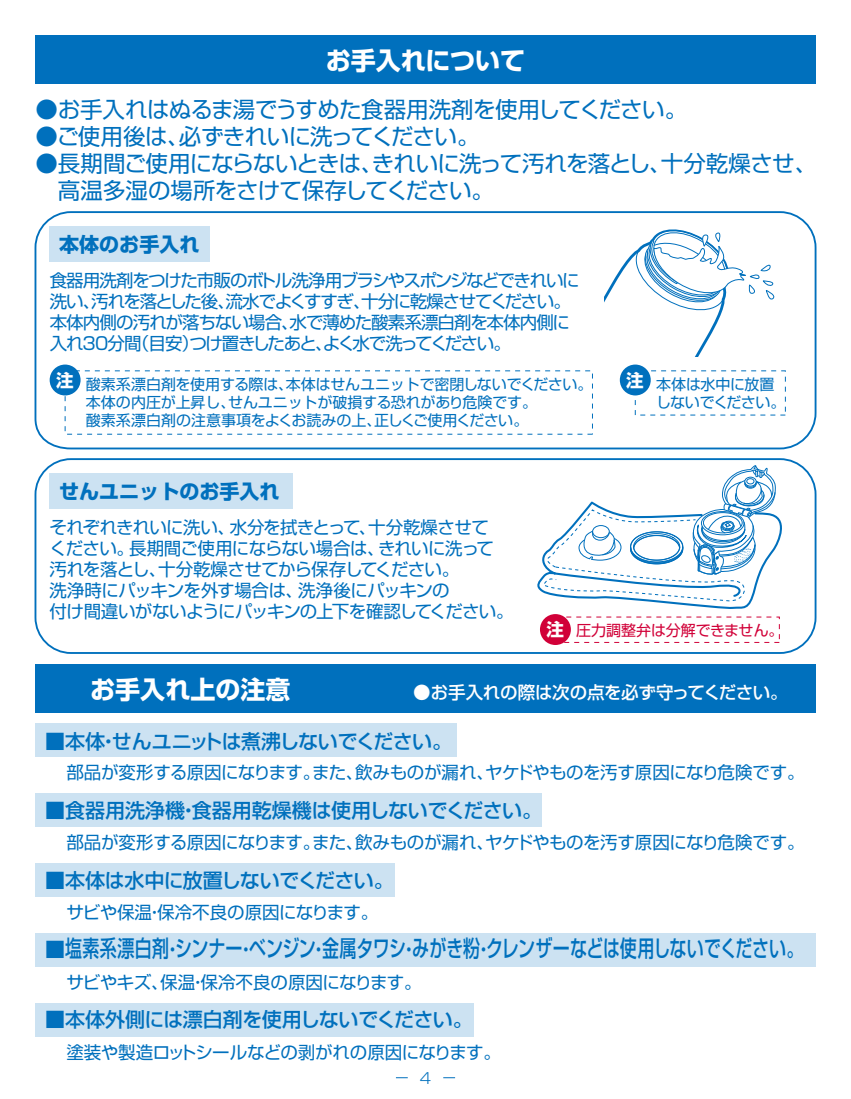
<style>
.page{position:relative;width:851px;height:1099px;background:#fff}
.page>*{position:absolute;margin:0;border:0;box-sizing:border-box;transform-origin:0 0}
.t1{font:700 25px "Shin Go Pro";color:#fff}
.t2{font:500 23px "Shin Go Pro";letter-spacing:-.005em;color:#0070bd;scale:.74 1}
.t3{font:22.5px/27px "Shin Go Pro";letter-spacing:-.03em;color:#0070bd}
.t4{font:500 20px "Shin Go Pro";letter-spacing:-.025em;color:#0070bd}
.t5{font:500 20px "Shin Go Pro";color:#0070bd}
.t6{font:700 20px "Shin Go Pro";color:#0070bd}
.t7{font:17.5px/21px "Shin Go Pro";letter-spacing:-.05em;color:#0070bd}
.t8{font:17.5px/21px "Shin Go Pro";letter-spacing:-.075em;color:#0070bd}
.t9{font:17.5px "Shin Go Pro";letter-spacing:-.02em;color:#0070bd}
.t10{font:17.5px "Shin Go Pro";letter-spacing:-.025em;color:#0070bd}
.t11{font:500 17.5px "Shin Go Pro";letter-spacing:-.02em;color:#fff}
.t12{font:17.5px "Shin Go Pro";letter-spacing:-.01em;color:#0070bd}
.t13{font:700 17.5px "Shin Go Pro";color:#fff}
.t14{font:15px/18px "Shin Go Pro";letter-spacing:-.01em;color:#0070bd}
.t15{font:15px "Shin Go Pro";letter-spacing:-.005em;color:#d10038}
.t16{font:300 15px "Shin Go Pro";color:#0070bd}
.s1{font-weight:700;font-size:17.5px;color:#fff}
.s2{font-size:20px}
</style>
<div class="page">
<div style="left:35px;top:663px;width:780px;height:49px;background:#0070bd"></div>
<div style="left:35px;top:723px;width:421px;height:33px;background:#cce2f2"></div>
<div style="left:35px;top:1002px;width:439px;height:34px;background:#cce2f2"></div>
<div style="left:35px;top:863px;width:360px;height:33px;background:#cce2f2"></div>
<div style="left:35px;top:793px;width:506px;height:33px;background:#cce2f2"></div>
<div style="left:35px;top:932px;width:780px;height:34px;background:#cce2f2"></div>
<div style="left:35px;top:458px;width:781px;height:196px;border:2px solid #0070bd;border-radius:35px"></div>
<div style="left:540px;top:614px;width:30px;height:31px;background:#d10038;border-radius:50%"></div>
<div style="left:50px;top:473px;width:242px;height:35px;background:#cce2f2"></div>
<svg style="left:537px;top:465px;width:245px;height:144px"></svg>
<svg style="left:34px;top:211px;width:783px;height:239px"></svg>
<div style="left:619px;top:364px;width:31px;height:31px;background:#0070bd;border-radius:50%"></div>
<div style="left:50px;top:364px;width:31px;height:31px;background:#0070bd;border-radius:50%"></div>
<div style="left:50px;top:226px;width:160px;height:35px;background:#cce2f2"></div>
<svg style="left:605px;top:224px;width:171px;height:133px"></svg>
<div style="left:35px;top:35px;width:780px;height:49px;background:#0070bd"></div>
<svg style="left:443px;top:1077px;width:12px;height:1px"></svg>
<h1 class="t1" style="left:326px;top:41px;width:201px">お手入れについて</h1>
<p class="t3" style="left:35px;top:93px;width:653px">●お手入れはぬるま湯でうすめた食器用洗剤を使用してください。</p>
<p class="t3" style="left:35px;top:120px;width:445px">●ご使用後は、必ずきれいに洗ってください。</p>
<p class="t3" style="left:35px;top:147px;width:783px">●長期間ご使用にならないときは、きれいに洗って汚れを落とし、十分乾燥させ、　高温多湿の場所をさけて保存してください。</p>
<p class="t6" style="left:59px;top:228px;width:142px">本体のお手入れ</p>
<p class="t8" style="left:50px;top:268px;width:531px">食器用洗剤をつけた市販のボトル洗浄用ブラシやスポンジなどできれいに洗い、汚れを落とした後、流水でよくすすぎ、十分に乾燥させてください。本体内側の汚れが落ちない場合、水で薄めた酸素系漂白剤を本体内側に入れ30分間（目安）つけ置きしたあと、よく水で洗ってください。</p>
<p class="t13" style="left:56px;top:366px;width:19px">注</p>
<p class="t14" style="left:86px;top:373px;width:508px">酸素系漂白剤を使用する際は、本体はせんユニットで密閉しないでください。</p>
<p class="t13" style="left:626px;top:366px;width:19px">注</p>
<p class="t14" style="left:86px;top:391px;width:452px">本体の内圧が上昇し、せんユニットが破損する恐れがあり危険です。酸素系漂白剤の注意事項をよくお読みの上、正しくご使用ください。</p>
<p class="t14" style="left:656px;top:373px;width:131px">本体は水中に放置しないでください。</p>
<p class="t6" style="left:59px;top:475px;width:221px">せんユニットのお手入れ</p>
<p class="t7" style="left:50px;top:515px;width:465px">それぞれきれいに洗い、水分を拭きとって、十分乾燥させて<br>ください。長期間ご使用にならない場合は、きれいに洗って汚れを落とし、十分乾燥させてから保存してください。<br>洗浄時にパッキンを外す場合は、洗浄後にパッキンの<br>付け間違いがないようにパッキンの上下を確認してください。</p>
<p class="t15" style="left:546px;top:618px;width:239px"><span class="s1">注</span>　圧力調整弁は分解できません。</p>
<h1 class="t1" style="left:90px;top:669px;width:201px">お手入れ上の注意</h1>
<p class="t11" style="left:413px;top:677px;width:376px">●お手入れの際は次の点を必ず守ってください。</p>
<p class="t4" style="left:45px;top:724px;width:408px">■本体・せんユニットは煮沸しないでください。</p>
<p class="t9" style="left:66px;top:757px;width:739px">部品が変形する原因になります。また、飲みものが漏れ、ヤケドやものを汚す原因になり危険です。</p>
<p class="t5" style="left:45px;top:794px;width:498px">■食器用洗浄機・食器用乾燥機は使用しないでください。</p>
<p class="t9" style="left:66px;top:827px;width:739px">部品が変形する原因になります。また、飲みものが漏れ、ヤケドやものを汚す原因になり危険です。</p>
<p class="t4" style="left:45px;top:863px;width:350px">■本体は水中に放置しないでください。</p>
<p class="t12" style="left:66px;top:897px;width:313px">サビや保温・保冷不良の原因になります。</p>
<h2 class="t2" style="left:45px;top:929px;width:1026px"><span class="s2">■</span>塩素系漂白剤<span class="s2">・</span>シンナー<span class="s2">・</span>ベンジン<span class="s2">・</span>金属タワシ<span class="s2">・</span>みがき粉<span class="s2">・</span>クレンザーなどは使用しないでください。</h2>
<p class="t10" style="left:66px;top:967px;width:357px">サビやキズ、保温・保冷不良の原因になります。</p>
<p class="t4" style="left:45px;top:1002px;width:429px">■本体外側には漂白剤を使用しないでください。</p>
<p class="t10" style="left:66px;top:1037px;width:436px">塗装や製造ロットシールなどの剥がれの原因になります。</p>
<p class="t16" style="left:420px;top:1066px;width:13px">4</p>
</div>
